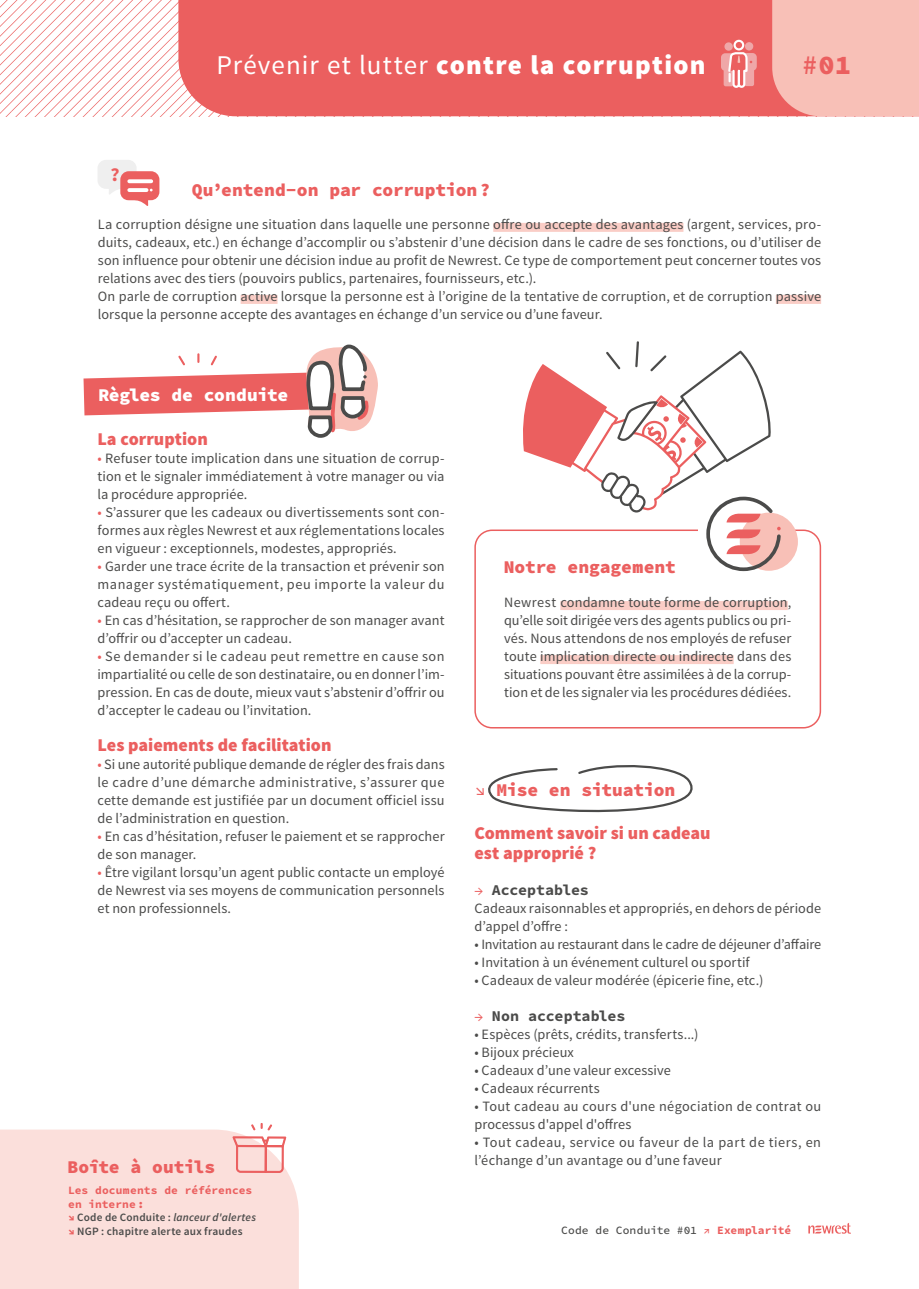
<style>
.page{position:relative;width:919px;height:1289px;background:#fff}
.page>*{position:absolute;margin:0;border:0;box-sizing:border-box;transform-origin:0 0}
.t1{font:900 27px "Source Sans Pro";letter-spacing:.05em;color:#fff}
.t2{font:27px "Source Code Variable";color:#eb5f5f}
.t3{font:18.75px "Source Code Variable";color:#eb5f5f}
.Chapeaux___Titres_-_FR{font:18px "Source Code Variable";letter-spacing:-.01em;color:#eb5f5f}
.Courant_-_FR{font:900 18px "Source Sans Pro";color:#eb5f5f}
.Chapeaux___Titres_-_FR-2{font:900 18px/19.5px "Source Sans Pro";color:#eb5f5f}
.Chapeaux___Titres_-_FR-3{font:18px "Source Code Variable";letter-spacing:-.015em;color:#fff}
.Courant_-_FR-2{font:15px "Source Code Variable";letter-spacing:-.01em;color:#4b4b4a}
.Courant_-_FR-3{font:14.25px/18px "Source Sans Pro";letter-spacing:.005em;color:#4b4b4a;text-align:justify}
.Courant_-_FR____sans_retrait{font:14.25px/18px "Source Sans Pro";letter-spacing:.005em;color:#4b4b4a;text-align:justify}
.Courant_-_FR-4{font:14.25px/18px "Source Sans Pro";letter-spacing:.025em;color:#4b4b4a}
.Courant_-_FR-5{font:14.25px "Source Sans Pro";letter-spacing:-.015em;color:#4b4b4a}
.Courant_-_FR____sans_retrait-2{font:11.25px/13.5px "Source Code Variable";letter-spacing:.01em;color:#eb5f5f}
.Courant_-_FR____sans_retrait-3{font:italic 600 11.25px "Source Sans Pro";letter-spacing:.02em;color:#4b4b4a}
.Courant_-_FR____sans_retrait-4{font:600 11.25px "Source Sans Pro";letter-spacing:.02em;color:#4b4b4a}
.t4{font:11.25px "Source Code Variable";letter-spacing:.005em;color:#4b4b4a}
.s1{font-weight:400}
.s2{color:#eb5f5f}
.s3{font-size:14.25px;color:#eb5f5f}
.s4{font-family:"Source Code Variable";font-weight:400;font-style:normal;color:#eb5f5f}
.s5{font-style:normal}
.s6{font-family:"Source Code Variable";font-weight:400;color:#eb5f5f}
</style>
<div class="page">
<svg style="left:0;top:0;width:178px;height:116px"></svg>
<div style="left:0;top:1129px;width:299px;height:159px;background:#fbdfdb"></div>
<div style="left:178px;top:0;width:594px;height:116px;background:#eb5f5f"></div>
<div style="left:772px;top:0;width:146px;height:116px;background:#f8c0b7"></div>
<svg style="left:98px;top:160px;width:61px;height:46px"></svg>
<div style="left:474px;top:529px;width:347px;height:199px;border:2px solid #eb5f5f;border-radius:17px"></div>
<div style="left:739px;top:512px;width:58px;height:58px;background:#f8c0b7;border-radius:50%"></div>
<svg style="left:519px;top:341px;width:263px;height:231px"></svg>
<svg style="left:721px;top:39px;width:35px;height:50px;background:#ef9696"></svg>
<div style="left:560px;top:601px;width:227px;height:9px;background:#facdc6"></div>
<div style="left:540px;top:655px;width:193px;height:9px;background:#facdc6"></div>
<div style="left:493px;top:223px;width:190px;height:9px;background:#facdc6"></div>
<div style="left:240px;top:295px;width:37px;height:9px;background:#facdc6"></div>
<div style="left:775px;top:295px;width:46px;height:9px;background:#facdc6"></div>
<svg style="left:83px;top:344px;width:295px;height:94px"></svg>
<svg style="left:232px;top:1123px;width:55px;height:165px;background:#fadad7"></svg>
<svg style="left:488px;top:765px;width:205px;height:48px"></svg>
<svg style="left:808px;top:1223px;width:42px;height:10px"></svg>
<p class="t3" style="left:109px;top:161px;width:13px">?</p>
<p class="t1" style="left:216px;top:47px;width:490px"><span class="s1">Prévenir et lutter</span> contre la corruption</p>
<p class="t2" style="left:801px;top:45px;width:51px">#01</p>
<p class="Chapeaux___Titres_-_FR" style="left:192px;top:177px;width:300px">Qu’entend-on par corruption?</p>
<p class="Courant_-_FR____sans_retrait" style="left:98px;top:215px;width:724px">La corruption désigne une situation dans laquelle une personne offre ou accepte des avantages (argent, services, pro&shy;duits, cadeaux, etc.) en échange d’accomplir ou s’abstenir d’une décision dans le cadre de ses fonctions, ou d’utiliser de son influence pour obtenir une décision indue au profit de Newrest. Ce type de comportement peut concerner toutes vos relations avec des tiers (pouvoirs publics, partenaires, fournisseurs, etc.).</p>
<p class="Courant_-_FR____sans_retrait" style="left:98px;top:287px;width:724px">On parle de corruption active lorsque la personne est à l’origine de la tentative de corruption, et de corruption passive lorsque la personne accepte des avantages en échange d’un service ou d’une faveur.</p>
<p class="Chapeaux___Titres_-_FR-3" style="left:98px;top:382px;width:191px">Règles de conduite</p>
<p class="Courant_-_FR" style="left:97px;top:427px;width:112px">La corruption</p>
<p class="Courant_-_FR-3" style="left:97px;top:449px;width:348px"><span class="s2">•</span> Refuser toute implication dans une situation de corrup&shy;tion et le signaler immédiatement à votre manager ou via la procédure appropriée.</p>
<p class="Courant_-_FR-3" style="left:97px;top:503px;width:348px"><span class="s2">•</span> S’assurer que les cadeaux ou divertissements sont con&shy;formes aux règles Newrest et aux réglementations locales en vigueur : exceptionnels, modestes, appropriés.</p>
<p class="Courant_-_FR-3" style="left:97px;top:557px;width:348px"><span class="s2">•</span> Garder une trace écrite de la transaction et prévenir son manager systématiquement, peu importe la valeur du cadeau reçu ou offert.</p>
<p class="Courant_-_FR-3" style="left:97px;top:611px;width:348px"><span class="s2">•</span> En cas d’hésitation, se rapprocher de son manager avant d’offrir ou d’accepter un cadeau.</p>
<p class="Courant_-_FR-3" style="left:97px;top:647px;width:348px"><span class="s2">•</span> Se demander si le cadeau peut remettre en cause son impartialité ou celle de son destinataire, ou en donner l’im&shy;pression. En cas de doute, mieux vaut s’abstenir d’offrir ou d’accepter le cadeau ou l’invitation.</p>
<p class="Courant_-_FR" style="left:97px;top:733px;width:235px">Les paiements de facilitation</p>
<p class="Courant_-_FR-3" style="left:97px;top:755px;width:348px"><span class="s2">•</span> Si une autorité publique demande de régler des frais dans le cadre d’une démarche administrative, s’assurer que cette demande est justifiée par un document officiel issu de l’administration en question.</p>
<p class="Courant_-_FR-3" style="left:97px;top:827px;width:348px"><span class="s2">•</span> En cas d’hésitation, refuser le paiement et se rapprocher de son manager.</p>
<p class="Courant_-_FR-3" style="left:97px;top:863px;width:348px"><span class="s2">•</span> Être vigilant lorsqu’un agent public contacte un employé de Newrest via ses moyens de communication personnels et non professionnels.</p>
<p class="Chapeaux___Titres_-_FR" style="left:504px;top:554px;width:174px">Notre engagement</p>
<p class="Courant_-_FR____sans_retrait" style="left:504px;top:593px;width:289px">Newrest condamne toute forme de corruption, qu’elle soit dirigée vers des agents publics ou pri&shy;vés. Nous attendons de nos employés de refuser toute implication directe ou indirecte dans des situations pouvant être assimilées à de la corrup&shy;tion et de les signaler via les procédures dédiées.</p>
<p class="Chapeaux___Titres_-_FR" style="left:475px;top:777px;width:202px">↘ Mise en situation</p>
<p class="Chapeaux___Titres_-_FR-2" style="left:474px;top:824px;width:238px">Comment savoir si un cadeau est approprié ?</p>
<p class="Courant_-_FR-2" style="left:474px;top:879px;width:116px"><span class="s3">→</span> Acceptables</p>
<p class="Courant_-_FR-3" style="left:474px;top:899px;width:348px">Cadeaux raisonnables et appropriés, en dehors de période d’appel d’offre :</p>
<p class="Courant_-_FR-5" style="left:474px;top:935px;width:348px">• Invitation au restaurant dans le cadre de déjeuner d’affaire</p>
<p class="Courant_-_FR-3" style="left:474px;top:953px;width:277px">• Invitation à un événement culturel ou sportif</p>
<p class="Courant_-_FR-3" style="left:474px;top:971px;width:290px">• Cadeaux de valeur modérée (épicerie fine, etc.)</p>
<p class="Courant_-_FR-2" style="left:474px;top:1005px;width:152px"><span class="s3">→</span> Non acceptables</p>
<p class="Courant_-_FR-3" style="left:474px;top:1025px;width:226px">• Espèces (prêts, crédits, transferts...)</p>
<p class="Courant_-_FR-3" style="left:474px;top:1043px;width:101px">• Bijoux précieux</p>
<p class="Courant_-_FR-3" style="left:474px;top:1061px;width:198px">• Cadeaux d’une valeur excessive</p>
<p class="Courant_-_FR-3" style="left:474px;top:1079px;width:127px">• Cadeaux récurrents</p>
<p class="Courant_-_FR-3" style="left:474px;top:1097px;width:348px">• Tout cadeau au cours d'une négociation de contrat ou processus d'appel d'offres</p>
<p class="Courant_-_FR-4" style="left:474px;top:1133px;width:348px">• Tout cadeau, service ou faveur de la part de tiers, en l’échange d’un avantage ou d’une faveur</p>
<p class="Chapeaux___Titres_-_FR" style="left:68px;top:1153px;width:149px">Boîte à outils</p>
<p class="Courant_-_FR____sans_retrait-2" style="left:68px;top:1183px;width:186px">Les documents de références en interne:</p>
<p class="Courant_-_FR____sans_retrait-3" style="left:68px;top:1210px;width:189px"><span class="s4">↘</span> <span class="s5">Code de Conduite :</span> lanceur d'alertes</p>
<p class="Courant_-_FR____sans_retrait-4" style="left:68px;top:1223px;width:176px"><span class="s6">↘</span> NGP : chapitre alerte aux fraudes</p>
<p class="t4" style="left:561px;top:1221px;width:231px">Code de Conduite #01 <span class="s2">↗ Exemplarité</span></p>
</div>
